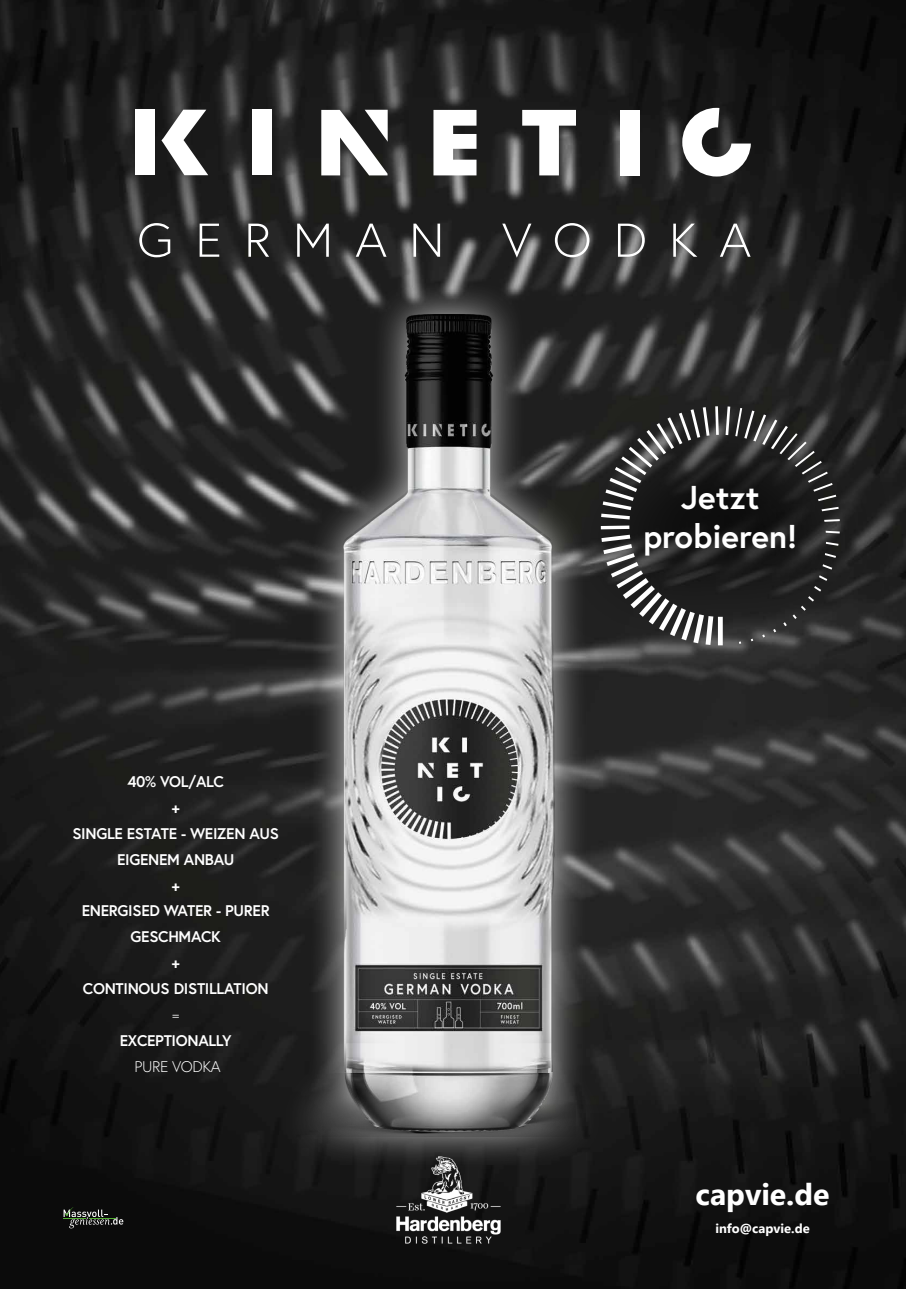
<style>
.page{position:relative;width:906px;height:1289px;background:#fff}
.page>*{position:absolute;margin:0;border:0;box-sizing:border-box;transform-origin:0 0}
.t1{font:700 33px/39.6px "Europa";color:#fff;text-align:center}
.t2{font:700 30.3px "Gadugi";color:#fff}
.t3{font:700 15.45px/26px "Europa";letter-spacing:-.02em;color:#fff;text-align:center}
.t4{font:300 15.45px "Europa";letter-spacing:-.02em;color:#fff}
.t5{font:700 12.9px "Gadugi";color:#fff}
</style>
<div class="page">
<img style="left:0;top:0;width:906px;height:1288px">
<svg style="left:64px;top:1206px;width:59px;height:21px"></svg>
<svg style="left:139px;top:223px;width:31px;height:34px"></svg>
<svg style="left:200px;top:224px;width:19px;height:33px"></svg>
<svg style="left:248px;top:224px;width:21px;height:33px"></svg>
<svg style="left:297px;top:224px;width:32px;height:33px"></svg>
<svg style="left:356px;top:224px;width:30px;height:33px"></svg>
<svg style="left:413px;top:224px;width:27px;height:33px"></svg>
<svg style="left:502px;top:224px;width:29px;height:34px"></svg>
<svg style="left:555px;top:223px;width:34px;height:34px"></svg>
<svg style="left:618px;top:224px;width:27px;height:33px"></svg>
<svg style="left:673px;top:224px;width:24px;height:33px"></svg>
<svg style="left:720px;top:224px;width:30px;height:33px"></svg>
<svg style="left:161px;top:110px;width:47px;height:65px"></svg>
<div style="left:252px;top:110px;width:19px;height:65px;background:#fff"></div>
<div style="left:136px;top:110px;width:19px;height:65px;background:#fff"></div>
<div style="left:619px;top:110px;width:20px;height:65px;background:#fff"></div>
<svg style="left:682px;top:108px;width:69px;height:68px"></svg>
<svg style="left:522px;top:110px;width:54px;height:65px"></svg>
<svg style="left:433px;top:110px;width:43px;height:65px"></svg>
<svg style="left:321px;top:110px;width:66px;height:65px"></svg>
<div style="left:277px;top:279px;width:329px;height:891px;background:#fff;opacity:.75"></div>
<img style="left:306px;top:314px;width:269px;height:822px">
<img style="left:329px;top:319px;width:237px;height:753px">
<img style="left:382px;top:1143px;width:132px;height:114px">
<div style="left:547px;top:387px;width:346px;height:265px;background:#000;opacity:.7"></div>
<svg style="left:715px;top:406px;width:4px;height:29px"></svg>
<svg style="left:725px;top:406px;width:111px;height:95px;background:#333332"></svg>
<svg style="left:821px;top:507px;width:17px;height:4px"></svg>
<svg style="left:824px;top:519px;width:16px;height:3px"></svg>
<svg style="left:825px;top:530px;width:14px;height:3px"></svg>
<svg style="left:826px;top:542px;width:12px;height:4px"></svg>
<svg style="left:825px;top:553px;width:11px;height:5px"></svg>
<svg style="left:822px;top:564px;width:10px;height:5px"></svg>
<svg style="left:783px;top:575px;width:44px;height:51px;background:#2b2b2b"></svg>
<svg style="left:601px;top:407px;width:108px;height:112px;background:#3c3c3b"></svg>
<svg style="left:601px;top:525px;width:122px;height:120px;background:#424242"></svg>
<p class="t3" style="left:72px;top:768px;width:208px">40% VOL/ALC<br>+<br>SINGLE ESTATE - WEIZEN AUS<br>EIGENEM ANBAU<br>+<br>ENERGISED WATER - PURER<br>GESCHMACK<br>+<br>CONTINOUS DISTILLATION</p>
<p class="t4" style="left:172px;top:1005px;width:10px">=</p>
<p class="t3" style="left:120px;top:1027px;width:113px">EXCEPTIONALLY</p>
<p class="t4" style="left:135px;top:1057px;width:88px">PURE VODKA</p>
<h1 class="t1" style="left:643px;top:476px;width:155px">Jetzt probieren!</h1>
<h2 class="t2" style="left:695px;top:1176px;width:136px">capvie.de</h2>
<p class="t5" style="left:715px;top:1220px;width:96px">info@capvie.de</p>
</div>
